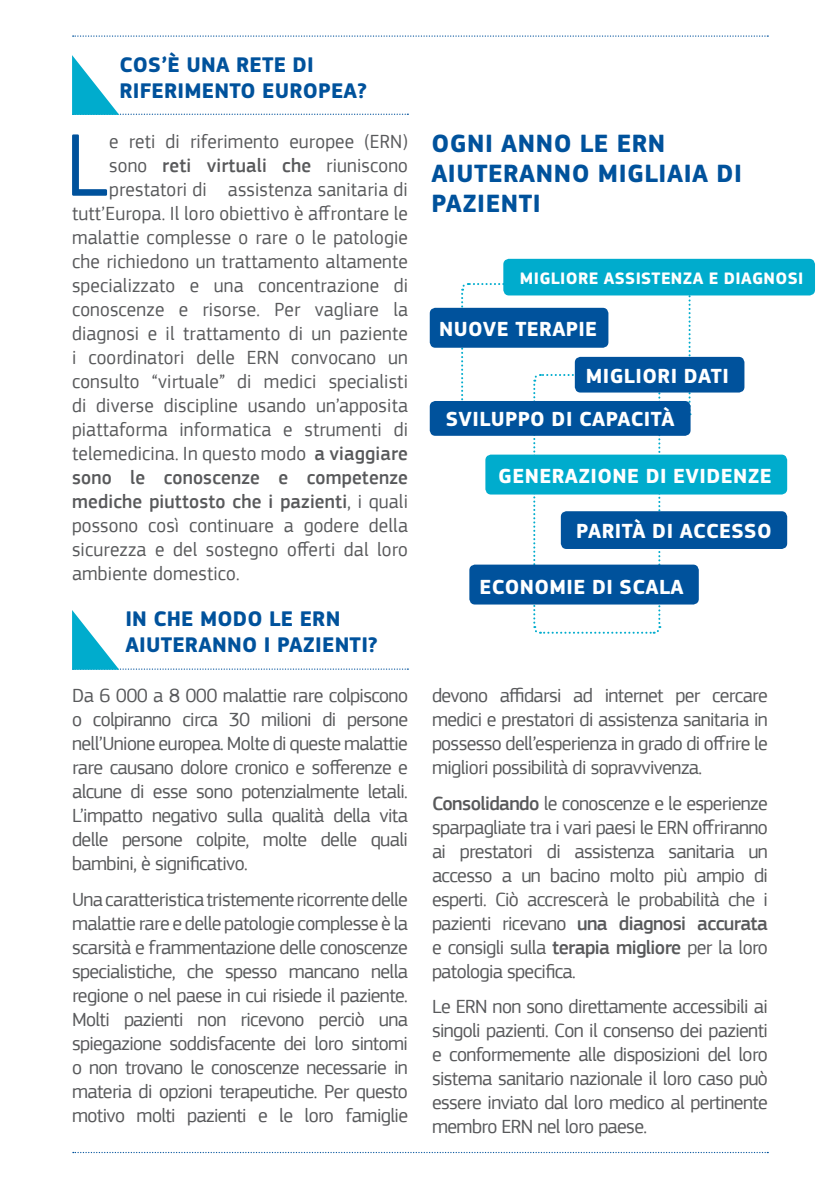
<style>
.page{position:relative;width:840px;height:1191px;background:#fff}
.page>*{position:absolute;margin:0;border:0;box-sizing:border-box;transform-origin:0 0}
.t1{font:92.4px "EC Square Sans Pro";color:#00529c;scale:.96 1}
.t2{font:700 26px/30px "EC Square Sans Pro";letter-spacing:.02em;color:#00529c}
.t3{font:700 22px/26px "EC Square Sans Pro";letter-spacing:.01em;color:#00529c}
.t4{font:700 21.2px "EC Square Sans Pro";letter-spacing:.02em;color:#fff}
.t5{font:20px/24px "EC Square Sans Pro";letter-spacing:.01em;color:#58595b;text-align:justify}
.t6{font:20px "EC Square Sans Pro";letter-spacing:.01em;color:#58595b;scale:.96 1}
.t7{font:500 20px "EC Square Sans Pro";letter-spacing:.01em;color:#58595b;scale:.96 1}
.t8{font:700 17.2px "EC Square Sans Pro";letter-spacing:.02em;color:#fff}
.s1{font-weight:400}
.s2{font-weight:500}
</style>
<div class="page">
<svg style="left:73px;top:35px;width:694px;height:2px"></svg>
<svg style="left:73px;top:1151px;width:694px;height:2px"></svg>
<svg style="left:72px;top:55px;width:336px;height:60px"></svg>
<svg style="left:72px;top:610px;width:336px;height:59px"></svg>
<svg style="left:459px;top:283px;width:232px;height:351px"></svg>
<div style="left:503px;top:259px;width:311px;height:36px;background:#00accd;border-radius:6px"></div>
<div style="left:574px;top:357px;width:170px;height:35px;background:#00529c;border-radius:6px"></div>
<div style="left:469px;top:564px;width:229px;height:40px;background:#00529c;border-radius:6px"></div>
<div style="left:560px;top:511px;width:226px;height:38px;background:#00529c;border-radius:6px"></div>
<div style="left:429px;top:308px;width:179px;height:40px;background:#00529c;border-radius:6px"></div>
<div style="left:485px;top:454px;width:301px;height:40px;background:#00accd;border-radius:6px"></div>
<div style="left:429px;top:401px;width:261px;height:35px;background:#00529c;border-radius:6px"></div>
<p class="t3" style="left:119px;top:53px;width:249px">COS’È UNA RETE DI<br>RIFERIMENTO EUROPEA?</p>
<p class="t1" style="left:65px;top:111px;width:46px">L</p>
<p class="t6" style="left:109px;top:129px;width:312px">e reti di riferimento europee (ERN)</p>
<p class="t7" style="left:109px;top:153px;width:312px"><span class="s1">sono</span> reti virtuali che <span class="s1">riuniscono</span></p>
<p class="t6" style="left:109px;top:177px;width:312px">prestatori di assistenza sanitaria di</p>
<p class="t6" style="left:72px;top:201px;width:351px">tutt’Europa. Il loro obiettivo è affrontare le</p>
<p class="t6" style="left:72px;top:225px;width:351px">malattie complesse o rare o le patologie</p>
<p class="t6" style="left:72px;top:249px;width:351px">che richiedono un trattamento altamente</p>
<p class="t6" style="left:72px;top:273px;width:351px">specializzato e una concentrazione di</p>
<p class="t6" style="left:72px;top:297px;width:351px">conoscenze e risorse. Per vagliare la</p>
<p class="t6" style="left:72px;top:321px;width:351px">diagnosi e il trattamento di un paziente</p>
<p class="t6" style="left:72px;top:345px;width:351px">i coordinatori delle ERN convocano un</p>
<p class="t6" style="left:72px;top:369px;width:351px">consulto “virtuale” di medici specialisti</p>
<p class="t6" style="left:72px;top:393px;width:351px">di diverse discipline usando un’apposita</p>
<p class="t6" style="left:72px;top:417px;width:351px">piattaforma informatica e strumenti di</p>
<p class="t6" style="left:72px;top:441px;width:351px">telemedicina. In questo modo <span class="s2">a viaggiare</span></p>
<p class="t7" style="left:72px;top:465px;width:351px">sono le conoscenze e competenze</p>
<p class="t7" style="left:72px;top:489px;width:351px">mediche piuttosto che i pazienti<span class="s1">, i quali</span></p>
<p class="t6" style="left:72px;top:513px;width:351px">possono così continuare a godere della</p>
<p class="t6" style="left:72px;top:537px;width:351px">sicurezza e del sostegno offerti dal loro</p>
<p class="t6" style="left:72px;top:561px;width:176px">ambiente domestico.</p>
<p class="t3" style="left:125px;top:606px;width:254px">IN CHE MODO LE ERN<br>AIUTERANNO I PAZIENTI?</p>
<p class="t5" style="left:72px;top:683px;width:337px">Da 6 000 a 8 000 malattie rare colpiscono o colpiranno circa 30 milioni di persone nell’Unione europea. Molte di queste malattie rare causano dolore cronico e sofferenze e alcune di esse sono potenzialmente letali.<br>L’impatto negativo sulla qualità della vita delle persone colpite, molte delle quali bambini, è significativo.</p>
<p class="t5" style="left:72px;top:887px;width:337px">Una caratteristica tristemente ricorrente delle malattie rare e delle patologie complesse è la scarsità e frammentazione delle conoscenze specialistiche, che spesso mancano nella regione o nel paese in cui risiede il paziente.<br>Molti pazienti non ricevono perciò una spiegazione soddisfacente dei loro sintomi o non trovano le conoscenze necessarie in materia di opzioni terapeutiche. Per questo motivo molti pazienti e le loro famiglie</p>
<p class="t2" style="left:431px;top:129px;width:312px">OGNI ANNO LE ERN<br>AIUTERANNO MIGLIAIA DI<br>PAZIENTI</p>
<p class="t8" style="left:519px;top:268px;width:285px">MIGLIORE ASSISTENZA E DIAGNOSI</p>
<p class="t4" style="left:439px;top:316px;width:159px">NUOVE TERAPIE</p>
<p class="t4" style="left:585px;top:363px;width:144px">MIGLIORI DATI</p>
<p class="t4" style="left:445px;top:407px;width:230px">SVILUPPO DI CAPACITÀ</p>
<p class="t4" style="left:498px;top:463px;width:275px">GENERAZIONE DI EVIDENZE</p>
<p class="t4" style="left:576px;top:518px;width:197px">PARITÀ DI ACCESSO</p>
<p class="t4" style="left:479px;top:574px;width:205px">ECONOMIE DI SCALA</p>
<p class="t5" style="left:432px;top:683px;width:337px">devono affidarsi ad internet per cercare medici e prestatori di assistenza sanitaria in possesso dell’esperienza in grado di offrire le migliori possibilità di sopravvivenza.</p>
<p class="t5" style="left:432px;top:791px;width:337px"><span class="s2">Consolidando</span> le conoscenze e le esperienze sparpagliate tra i vari paesi le ERN offriranno ai prestatori di assistenza sanitaria un accesso a un bacino molto più ampio di esperti. Ciò accrescerà le probabilità che i pazienti ricevano <span class="s2">una diagnosi accurata </span>e consigli sulla <span class="s2">terapia migliore</span> per la loro patologia specifica.</p>
<p class="t5" style="left:432px;top:994px;width:337px">Le ERN non sono direttamente accessibili ai singoli pazienti. Con il consenso dei pazienti e conformemente alle disposizioni del loro sistema sanitario nazionale il loro caso può essere inviato dal loro medico al pertinente membro ERN nel loro paese.</p>
</div>
